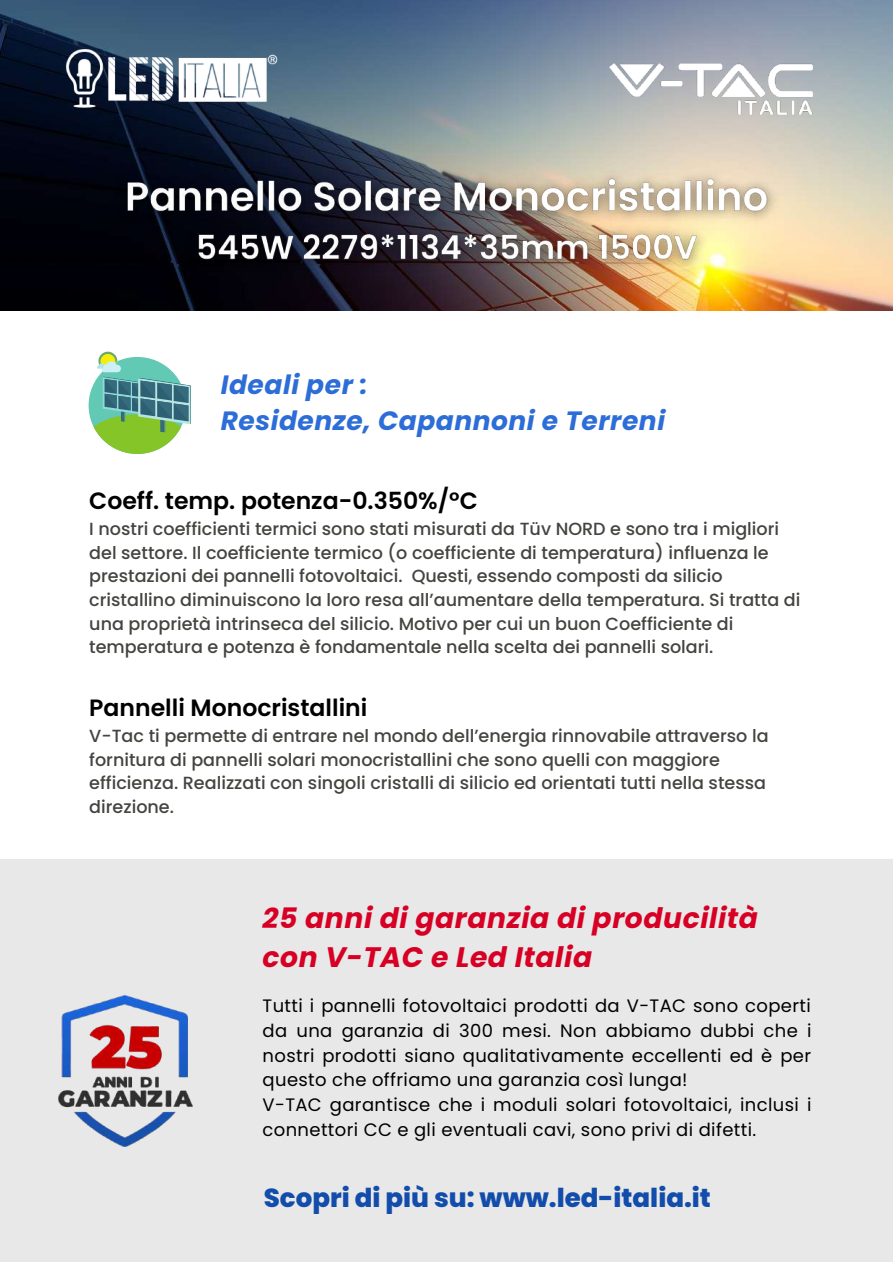
<style>
.page{position:relative;width:893px;height:1264px;background:#fff}
.page>*{position:absolute;margin:0;border:0;box-sizing:border-box;transform-origin:0 0}
.t1{font:italic 700 28.2px/39.2px "Poppins";letter-spacing:.02em;color:#d70024}
.t2{font:italic 700 26.4px/36.9px "Poppins";letter-spacing:.02em;color:#2d6dd7}
.t3{font:800 26.1px "Poppins";color:#124dab}
.t4{font:600 23.55px "Poppins";color:#000}
.t5{font:18px/24.8px "Poppins";letter-spacing:.02em;color:#000}
.t6{font:500 17.55px/23.5px "Poppins";color:#444440}
</style>
<div class="page">
<img style="left:0;top:0;width:892px;height:310px">
<img style="left:59px;top:41px;width:226px;height:77px">
<img style="left:610px;top:63px;width:202px;height:52px">
<div style="left:0;top:859px;width:892px;height:402px;background:#e8e8e8"></div>
<svg style="left:94px;top:352px;width:97px;height:102px"></svg>
<img style="left:107px;top:152px;width:678px;height:159px">
<img style="left:59px;top:995px;width:133px;height:151px">
<h2 class="t2" style="left:221px;top:366px;width:446px">Ideali per :<br>Residenze, Capannoni e Terreni</h2>
<h3 class="t4" style="left:89px;top:484px;width:390px">Coeff. temp. potenza-0.350%/°C</h3>
<p class="t6" style="left:89px;top:517px;width:712px">I nostri coefficienti termici sono stati misurati da Tüv NORD e sono tra i migliori del settore. Il coefficiente termico (o coefficiente di temperatura) influenza le prestazioni dei pannelli fotovoltaici. Questi, essendo composti da silicio cristallino diminuiscono la loro resa all’aumentare della temperatura. Si tratta di una proprietà intrinseca del silicio. Motivo per cui un buon Coefficiente di temperatura e potenza è fondamentale nella scelta dei pannelli solari.</p>
<h3 class="t4" style="left:89px;top:691px;width:279px">Pannelli Monocristallini</h3>
<p class="t6" style="left:89px;top:724px;width:680px">V-Tac ti permette di entrare nel mondo dell’energia rinnovabile attraverso la fornitura di pannelli solari monocristallini che sono quelli con maggiore efficienza. Realizzati con singoli cristalli di silicio ed orientati tutti nella stessa direzione.</p>
<h1 class="t1" style="left:262px;top:898px;width:497px">25 anni di garanzia di producilità con V-TAC e Led Italia</h1>
<p class="t5" style="left:262px;top:993px;width:550px">Tutti i pannelli fotovoltaici prodotti da V-TAC sono coperti da una garanzia di 300 mesi. Non abbiamo dubbi che i nostri prodotti siano qualitativamente eccellenti ed è per questo che offriamo una garanzia così lunga!<br>V-TAC garantisce che i moduli solari fotovoltaici, inclusi i connettori CC e gli eventuali cavi, sono privi di difetti.</p>
<h3 class="t3" style="left:264px;top:1179px;width:448px">Scopri di più su: www.led-italia.it</h3>
</div>
